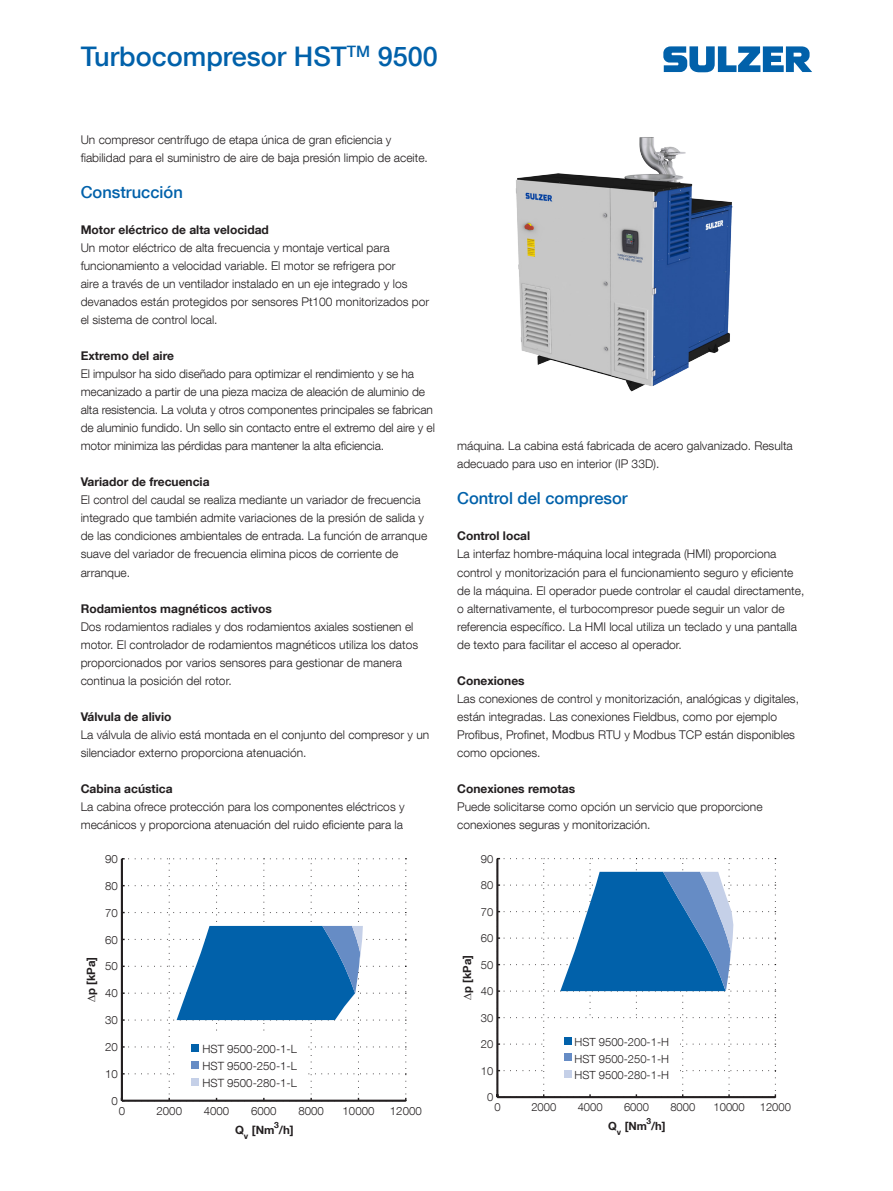
<style>
.page{position:relative;width:893px;height:1191px;background:#fff}
.page>*{position:absolute;margin:0;border:0;box-sizing:border-box;transform-origin:0 0}
.t1{font:500 27px "Helvetica Neue LT Com";color:#0161aa}
.Subtitle{font:500 16.5px "Helvetica Neue LT Com";color:#0161aa}
.Body_text{font:300 12px/18px "Helvetica Neue LT Com";color:#231f20}
.Sub-subheading{font:700 12px "Helvetica Neue LT Com";color:#231f20}
.t2{font:300 11.4px "Helvetica Neue LT Com";color:#231f20}
.t3{font:700 11.4px "Helvetica Neue LT Com";color:#231f20}
.t4{font:300 11.25px "Helvetica Neue LT Com";color:#231f20}
.t5{font:700 11.25px "Helvetica Neue LT Com";color:#231f20}
.t6{font:700 8.55px "Helvetica Neue LT Com";color:#231f20}
.t7{font:700 8.4px "Helvetica Neue LT Com";color:#231f20}
</style>
<div class="page">
<svg style="left:663px;top:46px;width:149px;height:26px"></svg>
<svg style="left:121px;top:858px;width:286px;height:243px"></svg>
<div style="left:177px;top:1036px;width:131px;height:60px;background:#fff"></div>
<div style="left:192px;top:1044px;width:7px;height:7px;background:#0161aa"></div>
<div style="left:192px;top:1061px;width:7px;height:7px;background:#668cc5"></div>
<div style="left:192px;top:1078px;width:7px;height:7px;background:#c5d0e8"></div>
<hr style="left:497px;top:1096px;width:278px;height:2px;background:#231f20">
<svg style="left:496px;top:858px;width:280px;height:239px"></svg>
<div style="left:546px;top:1020px;width:134px;height:73px;background:#fff"></div>
<div style="left:564px;top:1037px;width:7px;height:7px;background:#0161aa"></div>
<div style="left:564px;top:1053px;width:7px;height:8px;background:#668cc5"></div>
<div style="left:564px;top:1070px;width:7px;height:7px;background:#c5d0e8"></div>
<img style="left:515px;top:137px;width:218px;height:255px">
<p class="t1" style="left:81px;top:40px;width:358px">Turbocompresor HST<sup>TM</sup> 9500</p>
<p class="Body_text" style="left:81px;top:131px;width:349px">Un compresor centrífugo de etapa única de gran eficiencia y fiabilidad para el suministro de aire de baja presión limpio de aceite.</p>
<p class="Subtitle" style="left:81px;top:182px;width:104px">Construcción</p>
<p class="Sub-subheading" style="left:81px;top:222px;width:190px">Motor eléctrico de alta velocidad</p>
<p class="Body_text" style="left:81px;top:239px;width:350px">Un motor eléctrico de alta frecuencia y montaje vertical para funcionamiento a velocidad variable. El motor se refrigera por<br>aire a través de un ventilador instalado en un eje integrado y los devanados están protegidos por sensores Pt100 monitorizados por el sistema de control local.</p>
<p class="Sub-subheading" style="left:81px;top:348px;width:95px">Extremo del aire</p>
<p class="Body_text" style="left:81px;top:365px;width:356px">El impulsor ha sido diseñado para optimizar el rendimiento y se ha mecanizado a partir de una pieza maciza de aleación de aluminio de alta resistencia. La voluta y otros componentes principales se fabrican de aluminio fundido. Un sello sin contacto entre el extremo del aire y el motor minimiza las pérdidas para mantener la alta eficiencia.</p>
<p class="Sub-subheading" style="left:81px;top:474px;width:130px">Variador de frecuencia</p>
<p class="Body_text" style="left:81px;top:491px;width:348px">El control del caudal se realiza mediante un variador de frecuencia integrado que también admite variaciones de la presión de salida y de las condiciones ambientales de entrada. La función de arranque suave del variador de frecuencia elimina picos de corriente de arranque.</p>
<p class="Sub-subheading" style="left:81px;top:600px;width:193px">Rodamientos magnéticos activos</p>
<p class="Body_text" style="left:81px;top:617px;width:339px">Dos rodamientos radiales y dos rodamientos axiales sostienen el motor. El controlador de rodamientos magnéticos utiliza los datos proporcionados por varios sensores para gestionar de manera continua la posición del rotor.</p>
<p class="Sub-subheading" style="left:81px;top:708px;width:92px">Válvula de alivio</p>
<p class="Body_text" style="left:81px;top:725px;width:350px">La válvula de alivio está montada en el conjunto del compresor y un silenciador externo proporciona atenuación.</p>
<p class="Sub-subheading" style="left:81px;top:780px;width:93px">Cabina acústica</p>
<p class="Body_text" style="left:81px;top:797px;width:325px">La cabina ofrece protección para los componentes eléctricos y mecánicos y proporciona atenuación del ruido eficiente para la</p>
<p class="Body_text" style="left:457px;top:437px;width:337px">máquina. La cabina está fabricada de acero galvanizado. Resulta adecuado para uso en interior (IP 33D).</p>
<p class="Subtitle" style="left:457px;top:488px;width:172px">Control del compresor</p>
<p class="Sub-subheading" style="left:457px;top:528px;width:75px">Control local</p>
<p class="Body_text" style="left:457px;top:545px;width:349px">La interfaz hombre-máquina local integrada (HMI) proporciona control y monitorización para el funcionamiento seguro y eficiente de la máquina. El operador puede controlar el caudal directamente, o alternativamente, el turbocompresor puede seguir un valor de referencia específico. La HMI local utiliza un teclado y una pantalla de texto para facilitar el acceso al operador.</p>
<p class="Sub-subheading" style="left:457px;top:672px;width:69px">Conexiones</p>
<p class="Body_text" style="left:457px;top:689px;width:343px">Las conexiones de control y monitorización, analógicas y digitales, están integradas. Las conexiones Fieldbus, como por ejemplo Profibus, Profinet, Modbus RTU y Modbus TCP están disponibles como opciones.</p>
<p class="Sub-subheading" style="left:457px;top:780px;width:119px">Conexiones remotas</p>
<p class="Body_text" style="left:457px;top:797px;width:307px">Puede solicitarse como opción un servicio que proporcione conexiones seguras y monitorización.</p>
<p class="t2" style="left:105px;top:852px;width:14px">90</p>
<p class="t4" style="left:481px;top:852px;width:14px">90</p>
<p class="t2" style="left:105px;top:878px;width:14px">80</p>
<p class="t4" style="left:481px;top:878px;width:14px">80</p>
<p class="t2" style="left:105px;top:905px;width:14px">70</p>
<p class="t4" style="left:481px;top:904px;width:14px">70</p>
<p class="t2" style="left:105px;top:932px;width:14px">60</p>
<p class="t4" style="left:481px;top:931px;width:14px">60</p>
<p class="t3" style="left:84px;top:1002px;width:47px;rotate:-90deg">∆p [kPa]</p>
<p class="t2" style="left:105px;top:959px;width:14px">50</p>
<p class="t2" style="left:105px;top:986px;width:14px">40</p>
<p class="t5" style="left:460px;top:999px;width:46px;rotate:-90deg">∆p [kPa]</p>
<p class="t4" style="left:481px;top:957px;width:14px">50</p>
<p class="t4" style="left:481px;top:984px;width:14px">40</p>
<p class="t2" style="left:105px;top:1013px;width:14px">30</p>
<p class="t4" style="left:481px;top:1010px;width:14px">30</p>
<p class="t2" style="left:105px;top:1040px;width:14px">20</p>
<p class="t2" style="left:105px;top:1067px;width:14px">10</p>
<p class="t2" style="left:202px;top:1042px;width:96px">HST 9500-200-1-L</p>
<p class="t2" style="left:202px;top:1059px;width:96px">HST 9500-250-1-L</p>
<p class="t2" style="left:202px;top:1076px;width:96px">HST 9500-280-1-L</p>
<p class="t4" style="left:481px;top:1037px;width:14px">20</p>
<p class="t4" style="left:481px;top:1063px;width:14px">10</p>
<p class="t4" style="left:575px;top:1035px;width:96px">HST 9500-200-1-H</p>
<p class="t4" style="left:575px;top:1051px;width:96px">HST 9500-250-1-H</p>
<p class="t4" style="left:575px;top:1068px;width:96px">HST 9500-280-1-H</p>
<p class="t2" style="left:111px;top:1093px;width:8px">0</p>
<p class="t2" style="left:119px;top:1104px;width:8px">0</p>
<p class="t2" style="left:157px;top:1104px;width:27px">2000</p>
<p class="t2" style="left:204px;top:1104px;width:27px">4000</p>
<p class="t2" style="left:251px;top:1104px;width:27px">6000</p>
<p class="t2" style="left:299px;top:1104px;width:27px">8000</p>
<p class="t2" style="left:343px;top:1104px;width:33px">10000</p>
<p class="t2" style="left:390px;top:1104px;width:33px">12000</p>
<p class="t4" style="left:487px;top:1090px;width:8px">0</p>
<p class="t4" style="left:494px;top:1100px;width:8px">0</p>
<p class="t4" style="left:531px;top:1100px;width:26px">2000</p>
<p class="t4" style="left:578px;top:1100px;width:26px">4000</p>
<p class="t4" style="left:624px;top:1100px;width:26px">6000</p>
<p class="t4" style="left:670px;top:1100px;width:26px">8000</p>
<p class="t4" style="left:713px;top:1100px;width:33px">10000</p>
<p class="t4" style="left:760px;top:1100px;width:33px">12000</p>
<p class="t6" style="left:274px;top:1119px;width:6px">3</p>
<p class="t3" style="left:235px;top:1122px;width:10px">Q</p>
<p class="t3" style="left:252px;top:1122px;width:43px">[Nm /h]</p>
<p class="t6" style="left:244px;top:1131px;width:6px">v</p>
<p class="t7" style="left:646px;top:1115px;width:6px">3</p>
<p class="t5" style="left:608px;top:1118px;width:10px">Q</p>
<p class="t5" style="left:625px;top:1118px;width:42px">[Nm /h]</p>
<p class="t7" style="left:617px;top:1127px;width:6px">v</p>
</div>
